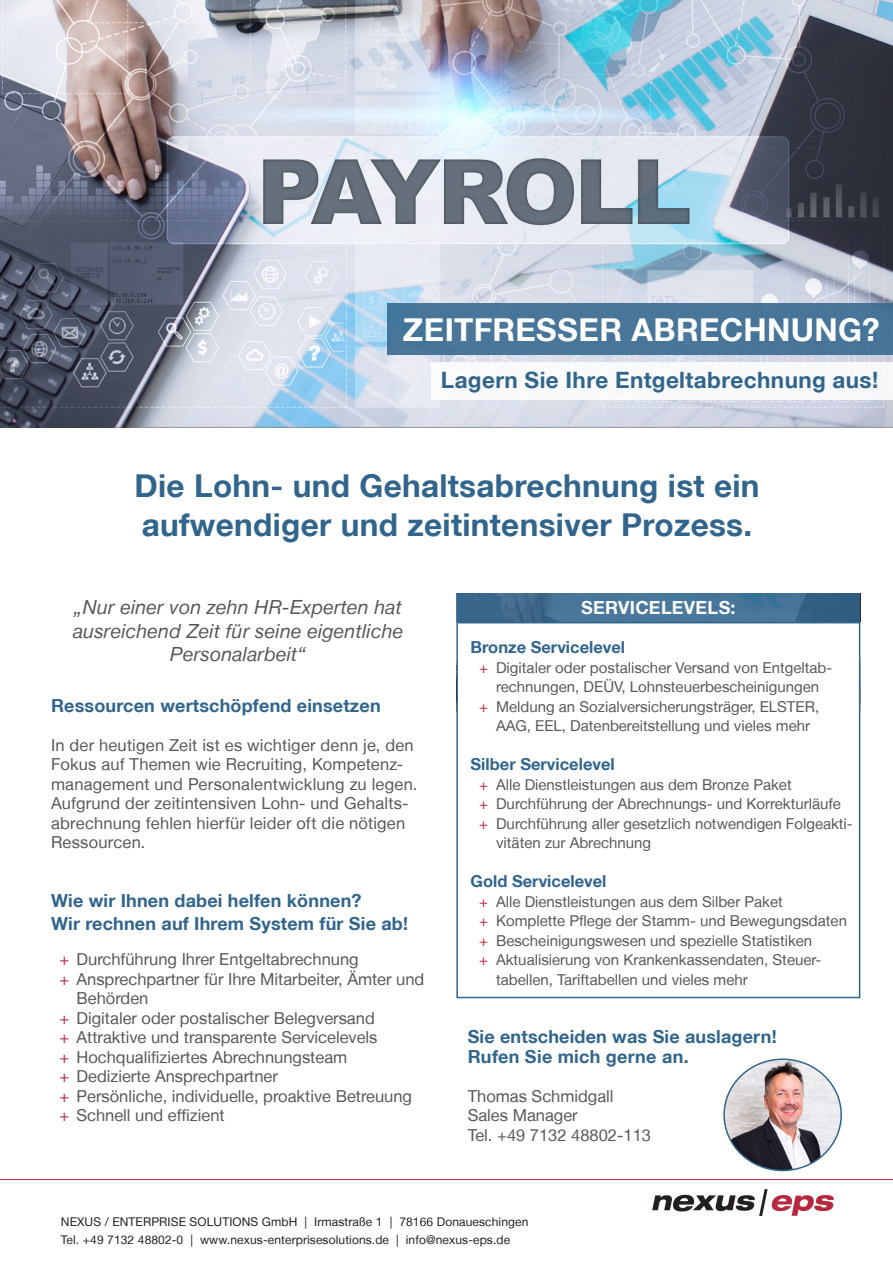
<style>
.page{position:relative;width:893px;height:1263px;background:#fff}
.page>*{position:absolute;margin:0;border:0;box-sizing:border-box;transform-origin:0 0}
.titel_2{font:700 31.5px "Helvetica Neue LT";letter-spacing:.01em;color:#31658c}
.headline{font:700 31.5px "Helvetica Neue LT";letter-spacing:.01em;color:#fff}
.subline{font:700 22.5px "Helvetica Neue LT";letter-spacing:.02em;color:#31658c}
.titel_2-2{font:italic 19.5px/23.4px "Helvetica Neue LT";letter-spacing:.01em;color:#57585a;text-align:center}
.titel_2-3{font:700 18px/23.4px "Helvetica Neue LT";letter-spacing:.01em;color:#31658c}
.titel_1{font:700 18px "Helvetica Neue LT";letter-spacing:.01em;color:#31658c}
.aufzählung{font:700 18px "Helvetica Neue LT";letter-spacing:.02em;color:#31658c}
.headline-2{font:700 18px "Helvetica Neue LT";letter-spacing:.02em;color:#fff}
.aufzählung-2{font:16.5px/19.5px "Helvetica Neue LT";color:#57585a}
.aufzählung-3{font:700 16.5px "Helvetica Neue LT";color:#31658c}
.body{font:16.5px "Helvetica Neue LT";color:#57585a}
.t1{font:15px/19.5px "Helvetica Neue LT";color:#57585a;text-align:center}
.t2{font:12px/18px "Helvetica Neue LT";letter-spacing:.01em;color:#231f20}
.s1{color:#b62841}
</style>
<div class="page">
<img style="left:0;top:0;width:893px;height:427px">
<div style="left:388px;top:303px;width:505px;height:51px;background:#487598"></div>
<div style="left:432px;top:362px;width:461px;height:37px;background:#fff"></div>
<hr style="left:0;top:427px;width:893px;height:1px;background:#939598">
<hr style="left:0;top:1179px;width:893px;height:1px;background:#b62841">
<img style="left:652px;top:1189px;width:181px;height:26px">
<div style="left:456px;top:622px;width:404px;height:376px;background:#fff;border:2px solid #31658c"></div>
<svg style="left:456px;top:593px;width:404px;height:29px;background:#416f92"></svg>
<img style="left:724px;top:1061px;width:117px;height:109px">
<div style="left:723px;top:1058px;width:119px;height:113px;border:2px solid #31658c;border-radius:50%"></div>
<p class="headline" style="left:403px;top:310px;width:478px">ZEITFRESSER ABRECHNUNG?</p>
<p class="subline" style="left:441px;top:366px;width:439px">Lagern Sie Ihre Entgeltabrechnung aus!</p>
<p class="titel_2" style="left:134px;top:466px;width:627px">Die Lohn- und Gehaltsabrechnung ist ein</p>
<p class="titel_2" style="left:142px;top:505px;width:612px">aufwendiger und zeitintensiver Prozess.</p>
<p class="titel_2-2" style="left:73px;top:595px;width:332px">„Nur einer von zehn HR-Experten hat ausreichend Zeit für seine eigentliche<br>Personalarbeit“</p>
<p class="titel_2-3" style="left:51px;top:693px;width:331px">Ressourcen wertschöpfend einsetzen</p>
<p class="aufzählung-2" style="left:51px;top:735px;width:368px">In der heutigen Zeit ist es wichtiger denn je, den Fokus auf Themen wie Recruiting, Kompetenz&shy;management und Personalentwicklung zu legen.<br>Aufgrund der zeitintensiven Lohn- und Gehalts&shy;abrechnung fehlen hierfür leider oft die nötigen Ressourcen.</p>
<p class="titel_2-3" style="left:51px;top:888px;width:359px">Wie wir Ihnen dabei helfen können?<br>Wir rechnen auf Ihrem System für Sie ab!</p>
<p class="aufzählung-2" style="left:60px;top:949px;width:301px"><span class="s1">+</span> Durchführung Ihrer Entgeltabrechnung</p>
<p class="aufzählung-2" style="left:77px;top:969px;width:349px;text-indent:-17px"><span class="s1">+</span> Ansprechpartner für Ihre Mitarbeiter, Ämter und<br>Behörden</p>
<p class="aufzählung-2" style="left:60px;top:1008px;width:317px"><span class="s1">+</span> Digitaler oder postalischer Belegversand</p>
<p class="aufzählung-2" style="left:60px;top:1027px;width:320px"><span class="s1">+</span> Attraktive und transparente Servicelevels</p>
<p class="aufzählung-2" style="left:60px;top:1047px;width:289px"><span class="s1">+</span> Hochqualifiziertes Abrechnungsteam</p>
<p class="aufzählung-2" style="left:60px;top:1066px;width:220px"><span class="s1">+</span> Dedizierte Ansprechpartner</p>
<p class="aufzählung-2" style="left:60px;top:1086px;width:354px"><span class="s1">+</span> Persönliche, individuelle, proaktive Betreuung</p>
<p class="aufzählung-2" style="left:60px;top:1105px;width:167px"><span class="s1">+</span> Schnell und effizient</p>
<p class="headline-2" style="left:581px;top:596px;width:156px">SERVICELEVELS:</p>
<p class="aufzählung-3" style="left:471px;top:637px;width:156px">Bronze Servicelevel</p>
<p class="t1" style="left:479px;top:657px;width:355px"><span class="s1">+</span> Digitaler oder postalischer Versand von Entgeltab&shy;rechnungen, DEÜV, Lohnsteuerbescheinigungen</p>
<p class="t1" style="left:479px;top:696px;width:342px"><span class="s1">+</span> Meldung an Sozialversicherungsträger, ELSTER,<br>AAG, EEL, Datenbereitstellung und vieles mehr</p>
<p class="aufzählung-3" style="left:471px;top:754px;width:146px">Silber Servicelevel</p>
<p class="t1" style="left:479px;top:774px;width:314px"><span class="s1">+</span> Alle Dienstleistungen aus dem Bronze Paket</p>
<p class="t1" style="left:479px;top:794px;width:363px"><span class="s1">+</span> Durchführung der Abrechnungs- und Korrekturläufe</p>
<p class="t1" style="left:496px;top:813px;width:358px;text-align:left;text-indent:-17px"><span class="s1">+</span> Durchführung aller gesetzlich notwendigen Folgeakti&shy;vitäten zur Abrechnung</p>
<p class="aufzählung-3" style="left:471px;top:871px;width:137px">Gold Servicelevel</p>
<p class="t1" style="left:479px;top:891px;width:305px"><span class="s1">+</span> Alle Dienstleistungen aus dem Silber Paket</p>
<p class="t1" style="left:479px;top:911px;width:369px"><span class="s1">+</span> Komplette Pflege der Stamm- und Bewegungsdaten</p>
<p class="t1" style="left:479px;top:930px;width:335px"><span class="s1">+</span> Bescheinigungswesen und spezielle Statistiken</p>
<p class="t1" style="left:496px;top:950px;width:327px;text-align:left;text-indent:-17px"><span class="s1">+</span> Aktualisierung von Krankenkassendaten, Steuer&shy;tabellen, Tariftabellen und vieles mehr</p>
<p class="titel_1" style="left:468px;top:1025px;width:310px">Sie entscheiden was Sie auslagern!</p>
<p class="aufzählung" style="left:468px;top:1045px;width:222px">Rufen Sie mich gerne an.</p>
<p class="body" style="left:468px;top:1086px;width:147px">Thomas Schmidgall</p>
<p class="body" style="left:468px;top:1105px;width:112px">Sales Manager</p>
<p class="body" style="left:468px;top:1125px;width:185px">Tel. +49 7132 48802-113</p>
<p class="t2" style="left:61px;top:1212px;width:469px">NEXUS / ENTERPRISE SOLUTIONS GmbH | Irmastraße 1 | 78166 Donaueschingen<br>Tel. +49 7132 48802-0 | www.nexus-enterprisesolutions.de | info@nexus-eps.de</p>
</div>
